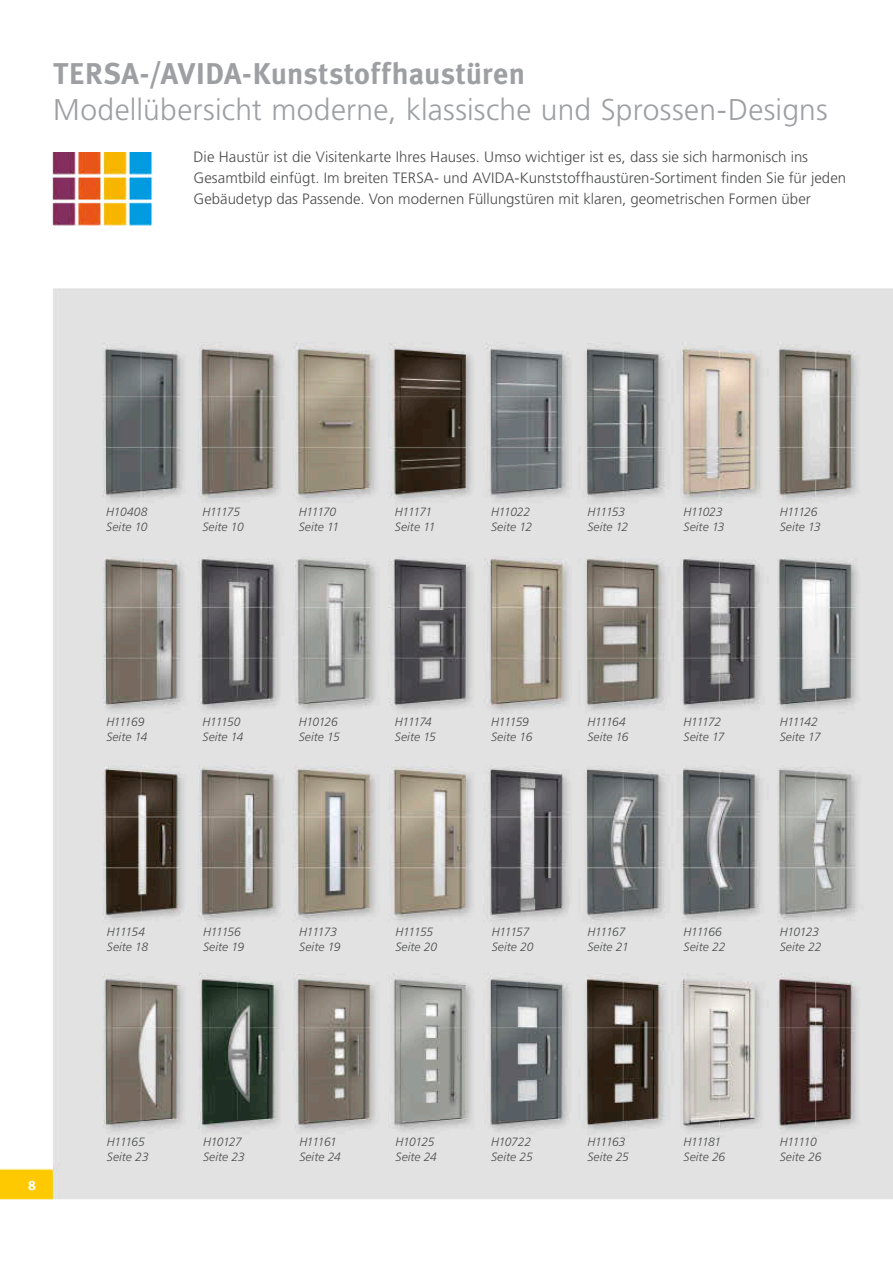
<style>
.page{position:relative;width:893px;height:1263px;background:#fff}
.page>*{position:absolute;margin:0;border:0;box-sizing:border-box;transform-origin:0 0}
.t1{font:300 30px "Frutiger";letter-spacing:.005em;color:#9d9fa2}
.t2{font:700 30px "Meta Plus";letter-spacing:.01em;color:#9d9fa2}
.t3{font:300 15px/21px "Frutiger";color:#4b4c4d}
.t4{font:700 13.5px "Meta Plus";color:#fff}
.t5{font:italic 300 12px/15px "Frutiger";letter-spacing:-.01em;color:#4b4c4d}
.t6{font:italic 300 12px/15px "Frutiger";letter-spacing:-.03em;color:#4b4c4d}
.t7{font:italic 300 12px/15px "Frutiger";letter-spacing:.01em;color:#4b4c4d}
.t8{font:italic 300 12px/15px "Frutiger";letter-spacing:-.035em;color:#4b4c4d}
.t9{font:italic 300 12px/15px "Frutiger";letter-spacing:-.045em;color:#4b4c4d}
</style>
<div class="page">
<img style="left:0;top:152px;width:893px;height:1048px">
<h1 class="t2" style="left:53px;top:56px;width:473px">TERSA-/AVIDA-Kunststoffhaustüren</h1>
<h1 class="t1" style="left:53px;top:93px;width:776px">Modellübersicht moderne, klassische und Sprossen-Designs</h1>
<p class="t3" style="left:193px;top:147px;width:654px">Die Haustür ist die Visitenkarte Ihres Hauses. Umso wichtiger ist es, dass sie sich harmonisch ins<br>Gesamtbild einfügt. Im breiten TERSA- und AVIDA-Kunststoffhaustüren-Sortiment finden Sie für jeden<br>Gebäudetyp das Passende. Von modernen Füllungstüren mit klaren, geometrischen Formen über</p>
<p class="t7" style="left:106px;top:505px;width:43px">H10408<br>Seite 10</p>
<p class="t5" style="left:203px;top:505px;width:43px">H11175<br>Seite 10</p>
<p class="t6" style="left:299px;top:505px;width:42px">H11170<br>Seite 11</p>
<p class="t8" style="left:395px;top:505px;width:42px">H11171<br>Seite 11</p>
<p class="t5" style="left:491px;top:505px;width:42px">H11022<br>Seite 12</p>
<p class="t5" style="left:587px;top:505px;width:42px">H11153<br>Seite 12</p>
<p class="t5" style="left:684px;top:505px;width:42px">H11023<br>Seite 13</p>
<p class="t5" style="left:780px;top:505px;width:42px">H11126<br>Seite 13</p>
<p class="t5" style="left:106px;top:715px;width:43px">H11169<br>Seite 14</p>
<p class="t5" style="left:203px;top:715px;width:43px">H11150<br>Seite 14</p>
<p class="t5" style="left:299px;top:715px;width:42px">H10126<br>Seite 15</p>
<p class="t9" style="left:395px;top:715px;width:42px">H11174<br>Seite 15</p>
<p class="t5" style="left:491px;top:715px;width:43px">H11159<br>Seite 16</p>
<p class="t5" style="left:587px;top:715px;width:43px">H11164<br>Seite 16</p>
<p class="t5" style="left:684px;top:715px;width:42px">H11172<br>Seite 17</p>
<p class="t5" style="left:780px;top:715px;width:42px">H11142<br>Seite 17</p>
<p class="t5" style="left:107px;top:925px;width:43px">H11154<br>Seite 18</p>
<p class="t5" style="left:203px;top:925px;width:43px">H11156<br>Seite 19</p>
<p class="t5" style="left:299px;top:925px;width:43px">H11173<br>Seite 19</p>
<p class="t5" style="left:587px;top:925px;width:43px">H11167<br>Seite 21</p>
<p class="t5" style="left:684px;top:925px;width:43px">H11166<br>Seite 22</p>
<p class="t5" style="left:780px;top:925px;width:43px">H10123<br>Seite 22</p>
<p class="t5" style="left:395px;top:925px;width:43px">H11155<br>Seite 20</p>
<p class="t5" style="left:492px;top:925px;width:43px">H11157<br>Seite 20</p>
<p class="t4" style="left:28px;top:1177px;width:10px">8</p>
<p class="t5" style="left:107px;top:1135px;width:43px">H11165<br>Seite 23</p>
<p class="t5" style="left:203px;top:1135px;width:43px">H10127<br>Seite 23</p>
<p class="t6" style="left:299px;top:1135px;width:43px">H11161<br>Seite 24</p>
<p class="t5" style="left:396px;top:1135px;width:43px">H10125<br>Seite 24</p>
<p class="t5" style="left:491px;top:1135px;width:43px">H10722<br>Seite 25</p>
<p class="t5" style="left:587px;top:1135px;width:43px">H11163<br>Seite 25</p>
<p class="t5" style="left:684px;top:1135px;width:43px">H11181<br>Seite 26</p>
<p class="t5" style="left:780px;top:1135px;width:43px">H11110<br>Seite 26</p>
</div>
